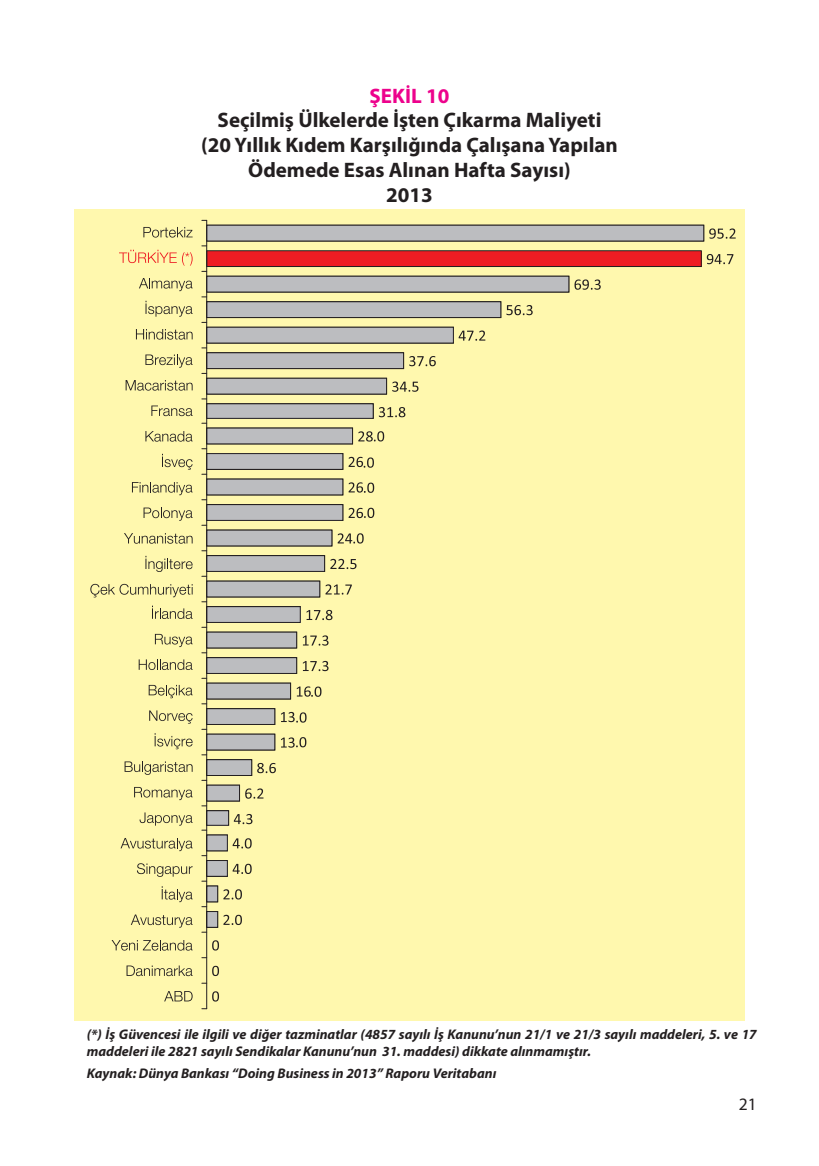
<style>
.page{position:relative;width:819px;height:1166px;background:#fff}
.page>*{position:absolute;margin:0;border:0;box-sizing:border-box;transform-origin:0 0}
.t1{font:700 21px/24.8px "Myriad Pro";color:#231f20;text-align:center}
.t2{font:700 21px "Myriad Pro";color:#ed028c}
.t3{font:17.5px "Myriad Pro";color:#231f20}
.t4{font:italic 700 14px/17.2px "Myriad Pro";color:#231f20}
</style>
<div class="page">
<div style="left:74px;top:209px;width:670px;height:811px;background:#fff8ae"></div>
<div style="left:207px;top:911px;width:11px;height:16px;background:#bcbdc0"></div>
<div style="left:206px;top:911px;width:12px;height:16px;border:1px solid #231f20"></div>
<div style="left:207px;top:886px;width:11px;height:16px;background:#bcbdc0"></div>
<div style="left:206px;top:886px;width:12px;height:16px;border:1px solid #231f20"></div>
<div style="left:207px;top:860px;width:20px;height:16px;background:#bcbdc0"></div>
<div style="left:206px;top:860px;width:21px;height:16px;border:1px solid #231f20"></div>
<div style="left:207px;top:835px;width:20px;height:16px;background:#bcbdc0"></div>
<div style="left:206px;top:835px;width:21px;height:16px;border:1px solid #231f20"></div>
<div style="left:207px;top:811px;width:21px;height:14px;background:#bcbdc0"></div>
<div style="left:206px;top:810px;width:23px;height:15px;border:1px solid #231f20"></div>
<div style="left:207px;top:785px;width:32px;height:16px;background:#bcbdc0"></div>
<div style="left:206px;top:785px;width:34px;height:16px;border:1px solid #231f20"></div>
<div style="left:207px;top:760px;width:45px;height:15px;background:#bcbdc0"></div>
<div style="left:206px;top:759px;width:46px;height:17px;border:1px solid #231f20"></div>
<div style="left:207px;top:734px;width:68px;height:16px;background:#bcbdc0"></div>
<div style="left:206px;top:734px;width:69px;height:16px;border:1px solid #231f20"></div>
<div style="left:207px;top:709px;width:68px;height:15px;background:#bcbdc0"></div>
<div style="left:206px;top:708px;width:69px;height:17px;border:1px solid #231f20"></div>
<div style="left:207px;top:683px;width:83px;height:16px;background:#bcbdc0"></div>
<div style="left:206px;top:683px;width:85px;height:16px;border:1px solid #231f20"></div>
<div style="left:207px;top:658px;width:89px;height:15px;background:#bcbdc0"></div>
<div style="left:206px;top:657px;width:91px;height:16px;border:1px solid #231f20"></div>
<div style="left:207px;top:632px;width:89px;height:16px;background:#bcbdc0"></div>
<div style="left:206px;top:632px;width:91px;height:16px;border:1px solid #231f20"></div>
<div style="left:207px;top:607px;width:93px;height:15px;background:#bcbdc0"></div>
<div style="left:206px;top:606px;width:94px;height:16px;border:1px solid #231f20"></div>
<div style="left:207px;top:581px;width:113px;height:16px;background:#bcbdc0"></div>
<div style="left:206px;top:581px;width:114px;height:16px;border:1px solid #231f20"></div>
<div style="left:207px;top:556px;width:117px;height:15px;background:#bcbdc0"></div>
<div style="left:206px;top:555px;width:119px;height:16px;border:1px solid #231f20"></div>
<div style="left:207px;top:530px;width:125px;height:16px;background:#bcbdc0"></div>
<div style="left:207px;top:505px;width:136px;height:15px;background:#bcbdc0"></div>
<div style="left:206px;top:504px;width:137px;height:16px;border:1px solid #231f20"></div>
<div style="left:207px;top:479px;width:136px;height:16px;background:#bcbdc0"></div>
<div style="left:207px;top:453px;width:136px;height:16px;background:#bcbdc0"></div>
<div style="left:206px;top:453px;width:137px;height:16px;border:1px solid #231f20"></div>
<div style="left:207px;top:428px;width:145px;height:16px;background:#bcbdc0"></div>
<div style="left:207px;top:404px;width:166px;height:14px;background:#bcbdc0"></div>
<div style="left:207px;top:378px;width:179px;height:16px;background:#bcbdc0"></div>
<div style="left:206px;top:378px;width:181px;height:16px;border:1px solid #231f20"></div>
<div style="left:207px;top:353px;width:196px;height:15px;background:#bcbdc0"></div>
<div style="left:206px;top:353px;width:198px;height:16px;border:1px solid #231f20"></div>
<div style="left:207px;top:327px;width:246px;height:16px;background:#bcbdc0"></div>
<div style="left:206px;top:327px;width:247px;height:16px;border:1px solid #231f20"></div>
<div style="left:207px;top:302px;width:293px;height:15px;background:#bcbdc0"></div>
<div style="left:206px;top:302px;width:295px;height:16px;border:1px solid #231f20"></div>
<div style="left:207px;top:276px;width:362px;height:16px;background:#bcbdc0"></div>
<div style="left:206px;top:276px;width:363px;height:16px;border:1px solid #231f20"></div>
<div style="left:207px;top:251px;width:494px;height:15px;background:#ee1d23"></div>
<div style="left:206px;top:251px;width:495px;height:16px;border:1px solid #231f20"></div>
<div style="left:207px;top:225px;width:496px;height:16px;background:#bcbdc0"></div>
<div style="left:206px;top:225px;width:497px;height:16px;border:1px solid #231f20"></div>
<hr style="left:206px;top:220px;width:1px;height:789px;background:#231f20">
<svg style="left:212px;top:991px;width:7px;height:10px"></svg>
<svg style="left:212px;top:966px;width:7px;height:10px"></svg>
<svg style="left:212px;top:940px;width:7px;height:10px"></svg>
<svg style="left:223px;top:915px;width:19px;height:10px"></svg>
<svg style="left:223px;top:889px;width:19px;height:10px"></svg>
<svg style="left:232px;top:864px;width:20px;height:10px"></svg>
<svg style="left:232px;top:838px;width:20px;height:10px"></svg>
<svg style="left:234px;top:814px;width:18px;height:10px"></svg>
<svg style="left:245px;top:788px;width:18px;height:11px"></svg>
<svg style="left:257px;top:763px;width:19px;height:10px"></svg>
<svg style="left:303px;top:661px;width:25px;height:10px"></svg>
<svg style="left:303px;top:635px;width:25px;height:11px"></svg>
<svg style="left:306px;top:610px;width:26px;height:10px"></svg>
<svg style="left:325px;top:584px;width:27px;height:10px"></svg>
<svg style="left:330px;top:559px;width:26px;height:10px"></svg>
<svg style="left:379px;top:407px;width:26px;height:10px"></svg>
<svg style="left:392px;top:381px;width:26px;height:11px"></svg>
<svg style="left:409px;top:356px;width:27px;height:10px"></svg>
<svg style="left:458px;top:330px;width:27px;height:11px"></svg>
<svg style="left:506px;top:305px;width:26px;height:10px"></svg>
<svg style="left:574px;top:279px;width:26px;height:11px"></svg>
<svg style="left:706px;top:254px;width:27px;height:10px"></svg>
<svg style="left:709px;top:228px;width:26px;height:11px"></svg>
<svg style="left:164px;top:991px;width:29px;height:10px"></svg>
<svg style="left:126px;top:965px;width:67px;height:11px"></svg>
<svg style="left:112px;top:940px;width:81px;height:10px"></svg>
<svg style="left:131px;top:914px;width:62px;height:13px"></svg>
<svg style="left:162px;top:886px;width:31px;height:16px"></svg>
<svg style="left:137px;top:863px;width:56px;height:14px"></svg>
<svg style="left:120px;top:838px;width:73px;height:13px"></svg>
<svg style="left:139px;top:812px;width:54px;height:13px"></svg>
<svg style="left:134px;top:787px;width:59px;height:13px"></svg>
<svg style="left:125px;top:761px;width:68px;height:14px"></svg>
<svg style="left:155px;top:733px;width:38px;height:16px"></svg>
<svg style="left:149px;top:710px;width:44px;height:14px"></svg>
<svg style="left:149px;top:685px;width:44px;height:13px"></svg>
<svg style="left:139px;top:659px;width:54px;height:11px"></svg>
<svg style="left:155px;top:634px;width:38px;height:13px"></svg>
<svg style="left:152px;top:606px;width:41px;height:13px"></svg>
<svg style="left:90px;top:584px;width:103px;height:13px"></svg>
<svg style="left:145px;top:556px;width:48px;height:16px"></svg>
<svg style="left:124px;top:533px;width:69px;height:11px"></svg>
<svg style="left:143px;top:507px;width:50px;height:14px"></svg>
<svg style="left:132px;top:482px;width:61px;height:13px"></svg>
<svg style="left:162px;top:454px;width:31px;height:16px"></svg>
<svg style="left:145px;top:431px;width:48px;height:11px"></svg>
<svg style="left:151px;top:405px;width:42px;height:11px"></svg>
<svg style="left:126px;top:380px;width:67px;height:11px"></svg>
<svg style="left:145px;top:354px;width:48px;height:14px"></svg>
<svg style="left:136px;top:329px;width:57px;height:11px"></svg>
<svg style="left:145px;top:301px;width:48px;height:16px"></svg>
<svg style="left:139px;top:278px;width:54px;height:13px"></svg>
<svg style="left:119px;top:250px;width:74px;height:16px"></svg>
<svg style="left:143px;top:227px;width:50px;height:11px"></svg>
<svg style="left:281px;top:737px;width:25px;height:11px"></svg>
<svg style="left:281px;top:712px;width:25px;height:10px"></svg>
<svg style="left:297px;top:686px;width:24px;height:11px"></svg>
<svg style="left:337px;top:533px;width:26px;height:10px"></svg>
<svg style="left:348px;top:508px;width:26px;height:10px"></svg>
<svg style="left:348px;top:482px;width:26px;height:11px"></svg>
<svg style="left:348px;top:457px;width:26px;height:11px"></svg>
<svg style="left:358px;top:431px;width:26px;height:10px"></svg>
<h1 class="t2" style="left:369px;top:84px;width:81px">ŞEKİL 10</h1>
<h1 class="t1" style="left:201px;top:108px;width:418px">Seçilmiş Ülkelerde İşten Çıkarma Maliyeti (20 Yıllık Kıdem Karşılığında Çalışana Yapılan<br>Ödemede Esas Alınan Hafta Sayısı)<br>2013</h1>
<p class="t4" style="left:87px;top:1026px;width:671px">(*) İş Güvencesi ile ilgili ve diğer tazminatlar (4857 sayılı İş Kanunu’nun 21/1 ve 21/3 sayılı maddeleri, 5. ve 17 maddeleri ile 2821 sayılı Sendikalar Kanunu’nun 31. maddesi) dikkate alınmamıştır.</p>
<p class="t4" style="left:87px;top:1065px;width:411px">Kaynak: Dünya Bankası “Doing Business in 2013” Raporu Veritabanı</p>
<p class="t3" style="left:739px;top:1094px;width:19px">21</p>
</div>
